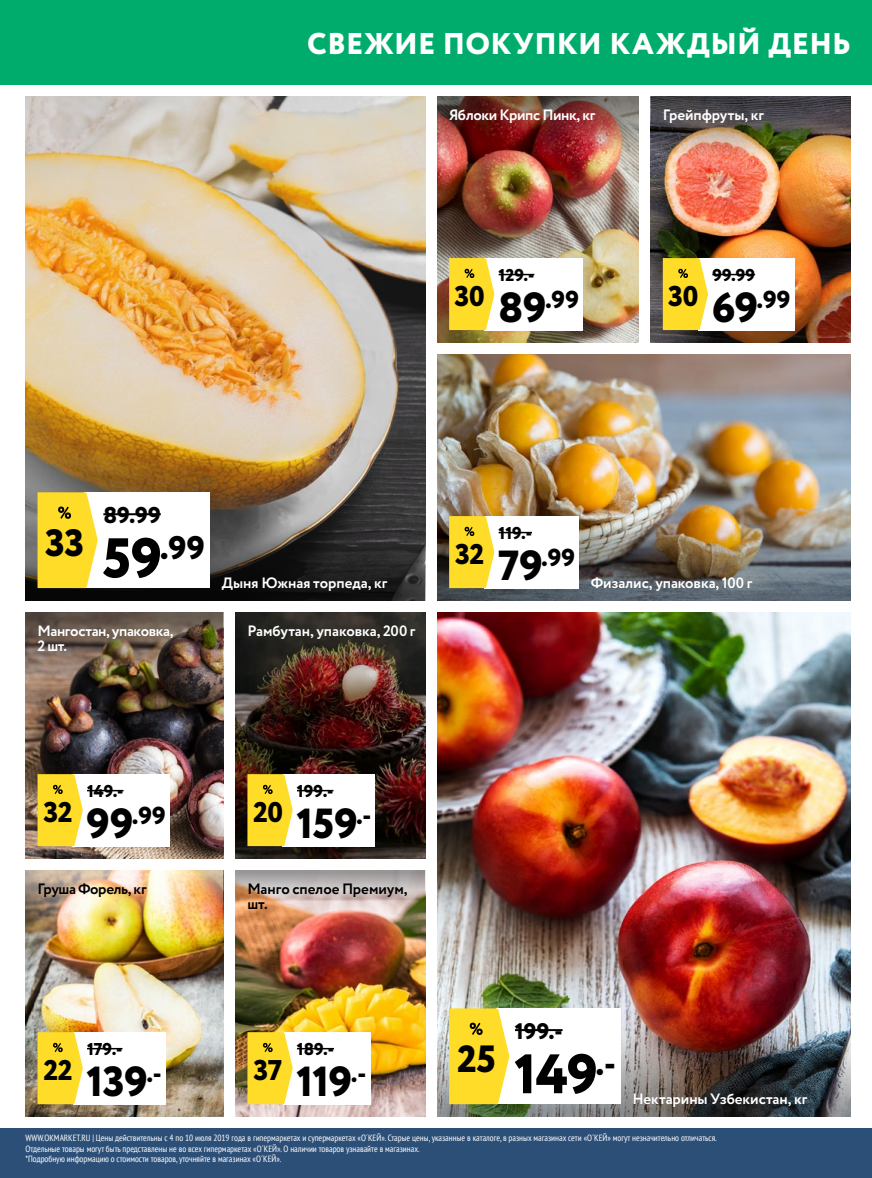
<style>
.page{position:relative;width:872px;height:1178px;background:#fff}
.page>*{position:absolute;margin:0;border:0;box-sizing:border-box;transform-origin:0 0}
.t1{font:800 55.5px "Circe";color:#000}
.t2{font:800 42px "Circe";letter-spacing:-.005em;color:#000}
.t3{font:800 37.95px "Circe";color:#000}
.t4{font:800 32.55px "Circe";color:#000}
.t5{font:800 30px "Circe";letter-spacing:.015em;color:#fff}
.t6{font:800 28.5px "Circe";letter-spacing:-.015em;color:#000}
.t7{font:800 24.45px "Circe";letter-spacing:.01em;color:#000}
.t8{font:800 22.8px "Circe";color:#000}
.t9{font:800 22.5px "Circe";color:#000}
.t10{font:800 17.1px "Circe";color:#000}
.t11{font:700 15px "Circe";letter-spacing:-.005em;color:#fff}
.t12{font:700 15px/15px "Circe";letter-spacing:-.025em;color:#fff}
.t13{font:700 15px/15px "Circe";letter-spacing:-.01em;color:#000}
.t14{font:condensed 9px/10.5px "PT Sans";color:#fff}
.s1{font-size:42px}
.s2{font-size:55.8px}
</style>
<div class="page">
<img style="left:437px;top:612px;width:413px;height:408px">
<img style="left:26px;top:96px;width:399px;height:408px">
<img style="left:651px;top:168px;width:199px;height:174px">
<img style="left:235px;top:612px;width:190px;height:246px">
<img style="left:26px;top:690px;width:197px;height:168px">
<img style="left:437px;top:162px;width:202px;height:180px">
<img style="left:235px;top:906px;width:190px;height:210px">
<img style="left:26px;top:936px;width:197px;height:180px">
<img style="left:437px;top:354px;width:413px;height:150px">
<img style="left:651px;top:96px;width:199px;height:72px">
<img style="left:437px;top:96px;width:202px;height:66px">
<img style="left:437px;top:504px;width:413px;height:96px">
<svg style="left:26px;top:504px;width:399px;height:96px;background:#353432"></svg>
<img style="left:26px;top:612px;width:197px;height:78px">
<img style="left:26px;top:870px;width:197px;height:66px">
<svg style="left:235px;top:870px;width:190px;height:36px;background:#c0b2ab"></svg>
<img style="left:437px;top:1020px;width:413px;height:96px">
<div style="left:0;top:1128px;width:872px;height:50px;background:#2c4f78"></div>
<div style="left:496px;top:1008px;width:124px;height:96px;background:#fff"></div>
<hr style="left:515px;top:1029px;width:47px;height:2px;background:#000">
<svg style="left:449px;top:1008px;width:60px;height:96px;background:#fbdc3a"></svg>
<div style="left:283px;top:774px;width:92px;height:72px;background:#fff"></div>
<hr style="left:297px;top:790px;width:36px;height:1px;background:#000">
<svg style="left:247px;top:774px;width:46px;height:72px;background:#f9da3b"></svg>
<div style="left:73px;top:774px;width:97px;height:72px;background:#fff"></div>
<hr style="left:87px;top:790px;width:36px;height:1px;background:#000">
<svg style="left:38px;top:774px;width:45px;height:72px;background:#fbdc3b"></svg>
<div style="left:484px;top:258px;width:99px;height:72px;background:#fff"></div>
<hr style="left:498px;top:274px;width:36px;height:1px;background:#000">
<svg style="left:449px;top:258px;width:45px;height:72px;background:#fbdb38"></svg>
<div style="left:484px;top:516px;width:95px;height:72px;background:#fff"></div>
<hr style="left:498px;top:532px;width:34px;height:1px;background:#000">
<svg style="left:449px;top:516px;width:45px;height:72px;background:#fadb38"></svg>
<div style="left:73px;top:1032px;width:92px;height:72px;background:#fff"></div>
<hr style="left:87px;top:1048px;width:35px;height:1px;background:#000">
<svg style="left:38px;top:1032px;width:45px;height:72px;background:#fbdc3b"></svg>
<div style="left:85px;top:492px;width:125px;height:96px;background:#fff"></div>
<hr style="left:103px;top:513px;width:58px;height:2px;background:#000">
<svg style="left:38px;top:492px;width:60px;height:96px;background:#fbdc3b"></svg>
<div style="left:698px;top:258px;width:96px;height:72px;background:#fff"></div>
<hr style="left:712px;top:274px;width:43px;height:1px;background:#000">
<svg style="left:663px;top:258px;width:45px;height:72px;background:#fbdc3a"></svg>
<div style="left:283px;top:1032px;width:87px;height:72px;background:#fff"></div>
<hr style="left:297px;top:1048px;width:37px;height:1px;background:#000">
<svg style="left:247px;top:1032px;width:46px;height:72px;background:#fada3b"></svg>
<div style="left:0;top:0;width:872px;height:84px;background:#00ac6c"></div>
<h3 class="t5" style="left:307px;top:23px;width:545px">СВЕЖИЕ ПОКУПКИ КАЖДЫЙ ДЕНЬ</h3>
<h3 class="t12" style="left:449px;top:108px;width:148px">Яблоки Крипс Пинк, кг</h3>
<h3 class="t11" style="left:663px;top:104px;width:103px">Грейпфруты, кг</h3>
<h3 class="t10" style="left:498px;top:264px;width:37px">129.-</h3>
<h3 class="t10" style="left:712px;top:264px;width:44px">99.99</h3>
<h3 class="t6" style="left:454px;top:277px;width:32px">30</h3>
<h3 class="t7" style="left:498px;top:283px;width:82px"><span class="s1">89</span>.99</h3>
<h3 class="t6" style="left:668px;top:277px;width:32px">30</h3>
<h3 class="t7" style="left:711px;top:283px;width:80px"><span class="s1">69</span>.99</h3>
<h3 class="t3" style="left:45px;top:517px;width:41px">33</h3>
<h3 class="t8" style="left:103px;top:500px;width:59px">89.99</h3>
<h3 class="t4" style="left:103px;top:525px;width:104px"><span class="s2">59</span>.99</h3>
<h3 class="t12" style="left:38px;top:624px;width:137px">Мангостан, упаковка,<br>2 шт.</h3>
<h3 class="t11" style="left:222px;top:573px;width:167px">Дыня Южная торпеда, кг</h3>
<h3 class="t11" style="left:247px;top:620px;width:170px">Рамбутан, упаковка, 200 г</h3>
<h3 class="t6" style="left:455px;top:535px;width:31px">32</h3>
<h3 class="t10" style="left:498px;top:522px;width:35px">119.-</h3>
<h3 class="t7" style="left:498px;top:541px;width:79px"><span class="s1">79</span>.99</h3>
<h3 class="t11" style="left:591px;top:573px;width:163px">Физалис, упаковка, 100 г</h3>
<h3 class="t10" style="left:87px;top:780px;width:38px">149.-</h3>
<h3 class="t10" style="left:297px;top:780px;width:38px">199.-</h3>
<h3 class="t6" style="left:43px;top:793px;width:31px">32</h3>
<h3 class="t7" style="left:86px;top:799px;width:81px"><span class="s1">99</span>.99</h3>
<h3 class="t6" style="left:253px;top:793px;width:31px">20</h3>
<h2 class="t2" style="left:296px;top:795px;width:77px">159<sup>.-</sup></h2>
<h3 class="t13" style="left:38px;top:882px;width:111px">Груша Форель, кг</h3>
<h3 class="t13" style="left:247px;top:882px;width:162px">Манго спелое Премиум, шт.</h3>
<h3 class="t9" style="left:515px;top:1016px;width:49px">199.-</h3>
<h3 class="t6" style="left:43px;top:1051px;width:31px">22</h3>
<h3 class="t10" style="left:87px;top:1038px;width:37px">179.-</h3>
<h2 class="t2" style="left:86px;top:1053px;width:77px">139<sup>.-</sup></h2>
<h3 class="t6" style="left:254px;top:1051px;width:30px">37</h3>
<h3 class="t10" style="left:297px;top:1038px;width:39px">189.-</h3>
<h2 class="t2" style="left:296px;top:1053px;width:71px">119<sup>.-</sup></h2>
<h3 class="t3" style="left:457px;top:1033px;width:40px">25</h3>
<h1 class="t1" style="left:514px;top:1036px;width:103px">149<sup>.-</sup></h1>
<h3 class="t11" style="left:632px;top:1089px;width:176px">Нектарины Узбекистан, кг</h3>
<p class="t14" style="left:26px;top:1132px;width:693px">WWW.OKMARKET.RU | Цены действительны с 4 по 10 июля 2019 года в гипермаркетах и супермаркетах «О´КЕЙ». Старые цены, указанные в каталоге, в разных магазинах сети «О´КЕЙ» могут незначительно отличаться.<br>Отдельные товары могут быть представлены не во всех гипермаркетах «О´КЕЙ». О наличии товаров узнавайте в магазинах.<br>*Подробную информацию о стоимости товаров, уточняйте в магазинах «О´КЕЙ».</p>
</div>
